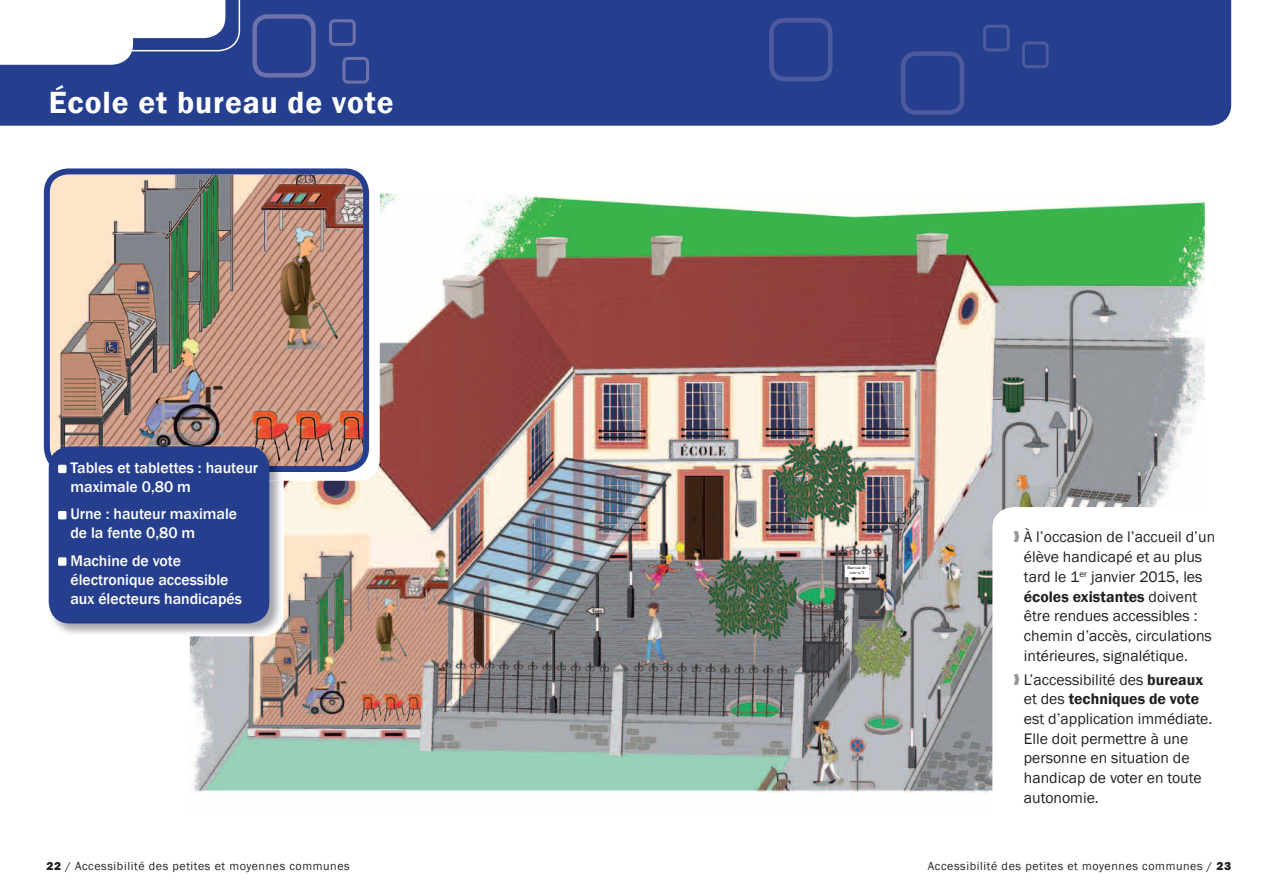
<style>
.page{position:relative;width:1276px;height:893px;background:#fff}
.page>*{position:absolute;margin:0;border:0;box-sizing:border-box;transform-origin:0 0}
.t1{font:600 31.5px "Franklin Gothic";letter-spacing:.03em;color:#fff}
.t2{font:15.75px/19.6px "Franklin Gothic";color:#231f20}
.t3{font:500 15.75px/18.9px "Franklin Gothic";color:#fff}
.t4{font:12px "Franklin Gothic";letter-spacing:.05em;color:#231f20}
.t5{font:700 4.05px/4.8px "Bauer Bodoni";color:#231f20;text-align:center}
.s1{color:#939598}
.s2{font-weight:600}
.s3{font-weight:800}
</style>
<div class="page">
<img style="left:190px;top:193px;width:1014px;height:600px">
<svg style="left:43px;top:190px;width:336px;height:290px"></svg>
<div style="left:992px;top:507px;width:258px;height:343px;background:#fff;border-radius:21px"></div>
<img style="left:44px;top:168px;width:325px;height:304px">
<img style="left:47px;top:472px;width:235px;height:164px">
<img style="left:47px;top:445px;width:235px;height:27px">
<div style="left:49px;top:446px;width:220px;height:177px;background:#253f8e;border-radius:21px"></div>
<div style="left:58px;top:465px;width:8px;height:8px;background:#fff;border-radius:2px"></div>
<div style="left:58px;top:511px;width:8px;height:8px;background:#fff;border-radius:2px"></div>
<div style="left:58px;top:557px;width:8px;height:9px;background:#fff;border-radius:2px"></div>
<div style="left:0;top:0;width:1231px;height:126px;background:#253f8e"></div>
<svg style="left:252px;top:14px;width:64px;height:64px;background:#354a94"></svg>
<svg style="left:769px;top:18px;width:63px;height:63px;background:#2e4591"></svg>
<svg style="left:901px;top:51px;width:63px;height:64px;background:#2e4591"></svg>
<svg style="left:342px;top:57px;width:27px;height:27px"></svg>
<svg style="left:1022px;top:41px;width:26px;height:27px"></svg>
<svg style="left:983px;top:25px;width:26px;height:26px"></svg>
<svg style="left:329px;top:19px;width:27px;height:27px"></svg>
<svg style="left:0;top:0;width:240px;height:65px"></svg>
<div style="left:845px;top:565px;width:23px;height:11px;background:#fff"></div>
<h1 class="t1" style="left:49px;top:83px;width:346px">École et bureau de vote</h1>
<p class="t3" style="left:70px;top:459px;width:189px">Tables et tablettes : hauteur maximale 0,80 m</p>
<p class="t3" style="left:70px;top:505px;width:168px">Urne : hauteur maximale de la fente 0,80 m</p>
<p class="t3" style="left:70px;top:551px;width:173px">Machine de vote électronique accessible aux électeurs handicapés</p>
<p class="t5" style="left:847px;top:565px;width:21px">Bureau de vote n°5</p>
<p class="t2" style="left:1024px;top:528px;width:193px;text-indent:-10px"><span class="s1">❱</span> À l’occasion de l’accueil d’un élève handicapé et au plus tard le 1<sup>er</sup> janvier 2015, les <span class="s2">écoles existantes</span> doivent être rendues accessibles : chemin d’accès, circulations intérieures, signalétique.</p>
<p class="t2" style="left:1024px;top:670px;width:190px;text-indent:-10px"><span class="s1">❱</span> L’accessibilité des <span class="s2">bureaux </span>et des <span class="s2">techniques de vote </span>est d’application immédiate.<br>Elle doit permettre à une personne en situation de handicap de voter en toute autonomie.</p>
<p class="t4" style="left:47px;top:859px;width:305px"><span class="s3">22</span> / Accessibilité des petites et moyennes communes</p>
<p class="t4" style="left:928px;top:859px;width:305px">Accessibilité des petites et moyennes communes / <span class="s3">23</span></p>
</div>
